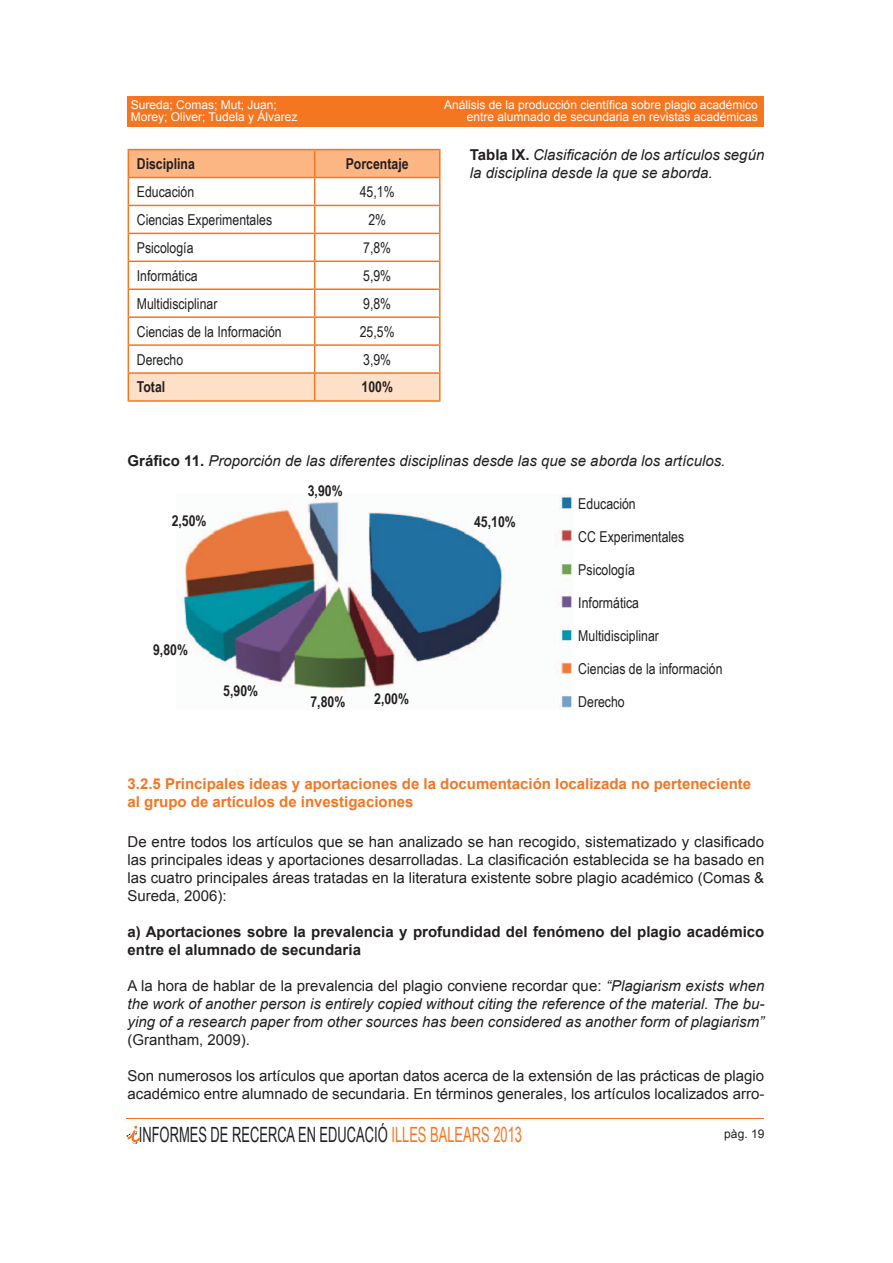
<style>
.page{position:relative;width:893px;height:1263px;background:#fff}
.page>*{position:absolute;margin:0;border:0;box-sizing:border-box;transform-origin:0 0}
.t1{font:21px "Arial Narrow";color:#231f20;scale:.75 1}
.Text_1{font:15px/18px "Arial";color:#231f20;text-align:justify}
.Text_1-2{font:italic 15px/18px "Arial";color:#231f20}
.Text_taula{font:15px "Arial Narrow";color:#231f20}
.Titol_3{font:700 15px/18px "Arial";color:#f47621}
.Text_1-3{font:700 15px/18px "Arial";color:#231f20}
.Capsalera_taula_esq{font:700 15px "Arial Narrow";color:#231f20}
.Text_taula_centrat{font:15px "Arial Narrow";color:#231f20}
.Capsalera_taula{font:700 15px "Arial Narrow";color:#231f20}
.t2{font:12px "Arial";color:#fff}
.t3{font:12px "Arial";color:#231f20}
.s1{font-weight:700;font-style:normal}
.s2{font-style:normal}
.s3{color:#f47621}
</style>
<div class="page">
<div style="left:128px;top:96px;width:636px;height:30px;background:#f47621"></div>
<hr style="left:126px;top:1118px;width:638px;height:1px;background:#f47621">
<svg style="left:126px;top:1126px;width:15px;height:18px"></svg>
<hr style="left:315px;top:205px;width:126px;height:1px;background:#f47621">
<hr style="left:315px;top:233px;width:126px;height:1px;background:#f47621">
<hr style="left:315px;top:261px;width:126px;height:1px;background:#f47621">
<hr style="left:315px;top:288px;width:126px;height:2px;background:#f47621">
<hr style="left:439px;top:178px;width:2px;height:27px;background:#f47621">
<hr style="left:439px;top:206px;width:2px;height:27px;background:#f47621">
<hr style="left:439px;top:234px;width:2px;height:27px;background:#f47621">
<hr style="left:439px;top:262px;width:2px;height:26px;background:#f47621">
<hr style="left:439px;top:290px;width:2px;height:26px;background:#f47621">
<hr style="left:315px;top:316px;width:126px;height:2px;background:#f47621">
<hr style="left:439px;top:318px;width:2px;height:26px;background:#f47621">
<hr style="left:315px;top:344px;width:126px;height:2px;background:#f47621">
<hr style="left:439px;top:346px;width:2px;height:26px;background:#f47621">
<hr style="left:315px;top:372px;width:126px;height:2px;background:#f47621">
<hr style="left:439px;top:374px;width:2px;height:26px;background:#f47621">
<hr style="left:128px;top:400px;width:187px;height:2px;background:#f47621">
<hr style="left:315px;top:400px;width:126px;height:2px;background:#f47621">
<hr style="left:128px;top:149px;width:187px;height:1px;background:#f47621">
<svg style="left:128px;top:150px;width:312px;height:251px"></svg>
<hr style="left:315px;top:149px;width:126px;height:1px;background:#f47621">
<hr style="left:439px;top:150px;width:2px;height:27px;background:#f47621">
<hr style="left:128px;top:177px;width:187px;height:1px;background:#f47621">
<hr style="left:315px;top:177px;width:126px;height:1px;background:#f47621">
<img style="left:182px;top:496px;width:390px;height:212px">
<p class="t2" style="left:131px;top:97px;width:148px">Sureda; Comas; Mut; Juan;</p>
<p class="t2" style="left:444px;top:97px;width:315px">Análisis de la producción científica sobre plagio académico</p>
<p class="t2" style="left:131px;top:109px;width:168px">Morey; Oliver; Tudela y Álvarez</p>
<p class="t2" style="left:467px;top:109px;width:292px">entre alumnado de secundaria en revistas académicas</p>
<p class="Capsalera_taula_esq" style="left:137px;top:152px;width:60px">Disciplina</p>
<p class="Capsalera_taula" style="left:346px;top:152px;width:64px">Porcentaje</p>
<p class="Text_taula" style="left:137px;top:181px;width:59px">Educación</p>
<p class="Text_taula_centrat" style="left:360px;top:181px;width:36px">45,1%</p>
<p class="Text_taula" style="left:137px;top:209px;width:137px">Ciencias Experimentales</p>
<p class="Text_taula_centrat" style="left:368px;top:209px;width:19px">2%</p>
<p class="Text_taula" style="left:137px;top:236px;width:58px">Psicología</p>
<p class="Text_taula_centrat" style="left:363px;top:236px;width:30px">7,8%</p>
<p class="Text_taula" style="left:137px;top:264px;width:62px">Informática</p>
<p class="Text_taula_centrat" style="left:363px;top:264px;width:30px">5,9%</p>
<p class="Text_taula" style="left:137px;top:292px;width:82px">Multidisciplinar</p>
<p class="Text_taula_centrat" style="left:363px;top:292px;width:30px">9,8%</p>
<p class="Text_taula" style="left:137px;top:320px;width:146px">Ciencias de la Información</p>
<p class="Text_taula_centrat" style="left:360px;top:320px;width:36px">25,5%</p>
<p class="Text_taula" style="left:137px;top:348px;width:48px">Derecho</p>
<p class="Text_taula_centrat" style="left:363px;top:348px;width:30px">3,9%</p>
<p class="Capsalera_taula_esq" style="left:137px;top:376px;width:30px">Total</p>
<p class="Capsalera_taula" style="left:361px;top:376px;width:33px">100%</p>
<p class="Text_1-2" style="left:470px;top:146px;width:296px"><span class="s1">Tabla IX.</span> Clasificación de los artículos según la disciplina desde la que se aborda.</p>
<p class="Text_1-2" style="left:128px;top:452px;width:599px"><span class="s1">Gráfico 11.</span> Proporción de las diferentes disciplinas desde las que se aborda los artículos.</p>
<p class="Capsalera_taula_esq" style="left:172px;top:510px;width:36px">2,50%</p>
<p class="Capsalera_taula_esq" style="left:153px;top:638px;width:36px">9,80%</p>
<p class="Capsalera_taula_esq" style="left:223px;top:679px;width:36px">5,90%</p>
<p class="Capsalera_taula_esq" style="left:308px;top:479px;width:36px">3,90%</p>
<p class="Capsalera_taula_esq" style="left:310px;top:690px;width:36px">7,80%</p>
<p class="Capsalera_taula_esq" style="left:374px;top:688px;width:36px">2,00%</p>
<p class="Capsalera_taula_esq" style="left:474px;top:510px;width:43px">45,10%</p>
<p class="Text_taula" style="left:578px;top:492px;width:59px">Educación</p>
<p class="Text_taula" style="left:578px;top:526px;width:107px">CC Experimentales</p>
<p class="Text_taula" style="left:578px;top:559px;width:58px">Psicología</p>
<p class="Text_taula" style="left:578px;top:592px;width:62px">Informática</p>
<p class="Text_taula" style="left:578px;top:625px;width:82px">Multidisciplinar</p>
<p class="Text_taula" style="left:578px;top:658px;width:146px">Ciencias de la información</p>
<p class="Text_taula" style="left:578px;top:691px;width:48px">Derecho</p>
<p class="Titol_3" style="left:128px;top:775px;width:625px">3.2.5 Principales ideas y aportaciones de la documentación localizada no perteneciente al grupo de artículos de investigaciones</p>
<p class="Text_1" style="left:128px;top:833px;width:638px">De entre todos los artículos que se han analizado se han recogido, sistematizado y clasificado las principales ideas y aportaciones desarrolladas. La clasificación establecida se ha basado en las cuatro principales áreas tratadas en la literatura existente sobre plagio académico (Comas &amp; Sureda, 2006):</p>
<p class="Text_1-3" style="left:128px;top:923px;width:638px">a) Aportaciones sobre la prevalencia y profundidad del fenómeno del plagio académico entre el alumnado de secundaria</p>
<p class="Text_1-2" style="left:128px;top:977px;width:638px;text-align:justify"><span class="s2">A la hora de hablar de la prevalencia del plagio conviene recordar que:</span> “Plagiarism exists when the work of another person is entirely copied without citing the reference of the material. The bu&shy;ying of a research paper from other sources has been considered as another form of plagiarism” <span class="s2">(Grantham, 2009).</span></p>
<p class="Text_1" style="left:128px;top:1067px;width:638px">Son numerosos los artículos que aportan datos acerca de la extensión de las prácticas de plagio académico entre alumnado de secundaria. En términos generales, los artículos localizados arro-</p>
<h1 class="t1" style="left:139px;top:1119px;width:512px">INFORMES DE RECERCA EN EDUCACIÓ <span class="s3">ILLES BALEARS 2013</span></h1>
<p class="t3" style="left:724px;top:1126px;width:42px">pàg. 19</p>
</div>
